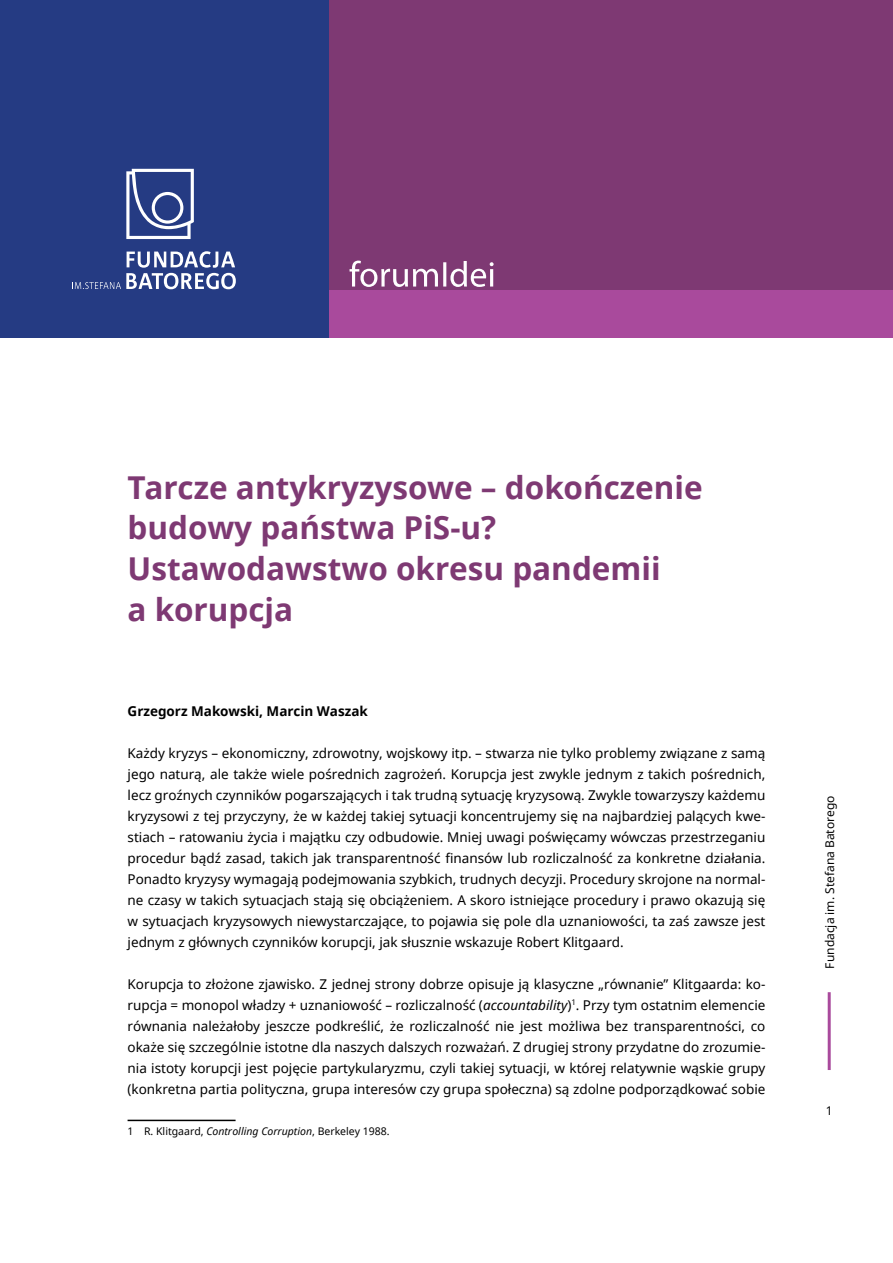
<style>
.page{position:relative;width:893px;height:1263px;background:#fff}
.page>*{position:absolute;margin:0;border:0;box-sizing:border-box;transform-origin:0 0}
.t1{font:700 31.5px/40.5px "Noto Sans";color:#7e3973}
.t2{font:13.5px/21px "Noto Sans";color:#000;text-align:justify}
.t3{font:700 13.5px "Noto Sans";color:#000}
.t4{font:12px "Noto Sans";color:#000}
.t5{font:10.5px "Noto Sans";color:#000}
.s1{font-style:italic}
</style>
<div class="page">
<hr style="left:828px;top:992px;width:3px;height:78px;background:#a94a9c">
<div style="left:0;top:195px;width:893px;height:143px;background:#a94a9c"></div>
<div style="left:0;top:0;width:893px;height:289px;background:#7e3973"></div>
<hr style="left:128px;top:1120px;width:108px;height:1px;background:#000">
<div style="left:0;top:0;width:328px;height:338px;background:#253b83"></div>
<svg style="left:72px;top:251px;width:164px;height:38px"></svg>
<svg style="left:126px;top:169px;width:68px;height:70px"></svg>
<svg style="left:350px;top:261px;width:144px;height:26px"></svg>
<h1 class="t1" style="left:128px;top:466px;width:577px">Tarcze antykryzysowe – dokończenie budowy państwa PiS-u?<br>Ustawodawstwo okresu pandemii<br>a korupcja</h1>
<p class="t3" style="left:128px;top:701px;width:242px">Grzegorz Makowski, Marcin Waszak</p>
<p class="t2" style="left:128px;top:742px;width:639px">Każdy kryzys – ekonomiczny, zdrowotny, wojskowy itp. – stwarza nie tylko problemy związane z samą jego naturą, ale także wiele pośrednich zagrożeń. Korupcja jest zwykle jednym z takich pośrednich, lecz groźnych czynników pogarszających i tak trudną sytuację kryzysową. Zwykle towarzyszy każdemu kryzysowi z tej przyczyny, że w każdej takiej sytuacji koncentrujemy się na najbardziej palących kwe&shy;stiach – ratowaniu życia i majątku czy odbudowie. Mniej uwagi poświęcamy wówczas przestrzeganiu procedur bądź zasad, takich jak transparentność finansów lub rozliczalność za konkretne działania.<br>Ponadto kryzysy wymagają podejmowania szybkich, trudnych decyzji. Procedury skrojone na normal&shy;ne czasy w takich sytuacjach stają się obciążeniem. A skoro istniejące procedury i prawo okazują się w sytuacjach kryzysowych niewystarczające, to pojawia się pole dla uznaniowości, ta zaś zawsze jest jednym z głównych czynników korupcji, jak słusznie wskazuje Robert Klitgaard.</p>
<p class="t2" style="left:128px;top:973px;width:639px">Korupcja to złożone zjawisko. Z jednej strony dobrze opisuje ją klasyczne „równanie” Klitgaarda: ko&shy;rupcja = monopol władzy + uznaniowość – rozliczalność (<span class="s1">accountability</span>)<sup>1</sup>. Przy tym ostatnim elemencie równania należałoby jeszcze podkreślić, że rozliczalność nie jest możliwa bez transparentności, co okaże się szczególnie istotne dla naszych dalszych rozważań. Z drugiej strony przydatne do zrozumie&shy;nia istoty korupcji jest pojęcie partykularyzmu, czyli takiej sytuacji, w której relatywnie wąskie grupy (konkretna partia polityczna, grupa interesów czy grupa społeczna) są zdolne podporządkować sobie</p>
<p class="t5" style="left:128px;top:1124px;width:264px">1 R. Klitgaard, <span class="s1">Controlling Corruption</span>, Berkeley 1988.</p>
<p class="t4" style="left:821px;top:968px;width:174px;rotate:-90deg">Fundacja im. Stefana Batorego</p>
<p class="t4" style="left:826px;top:1102px;width:8px">1</p>
</div>
